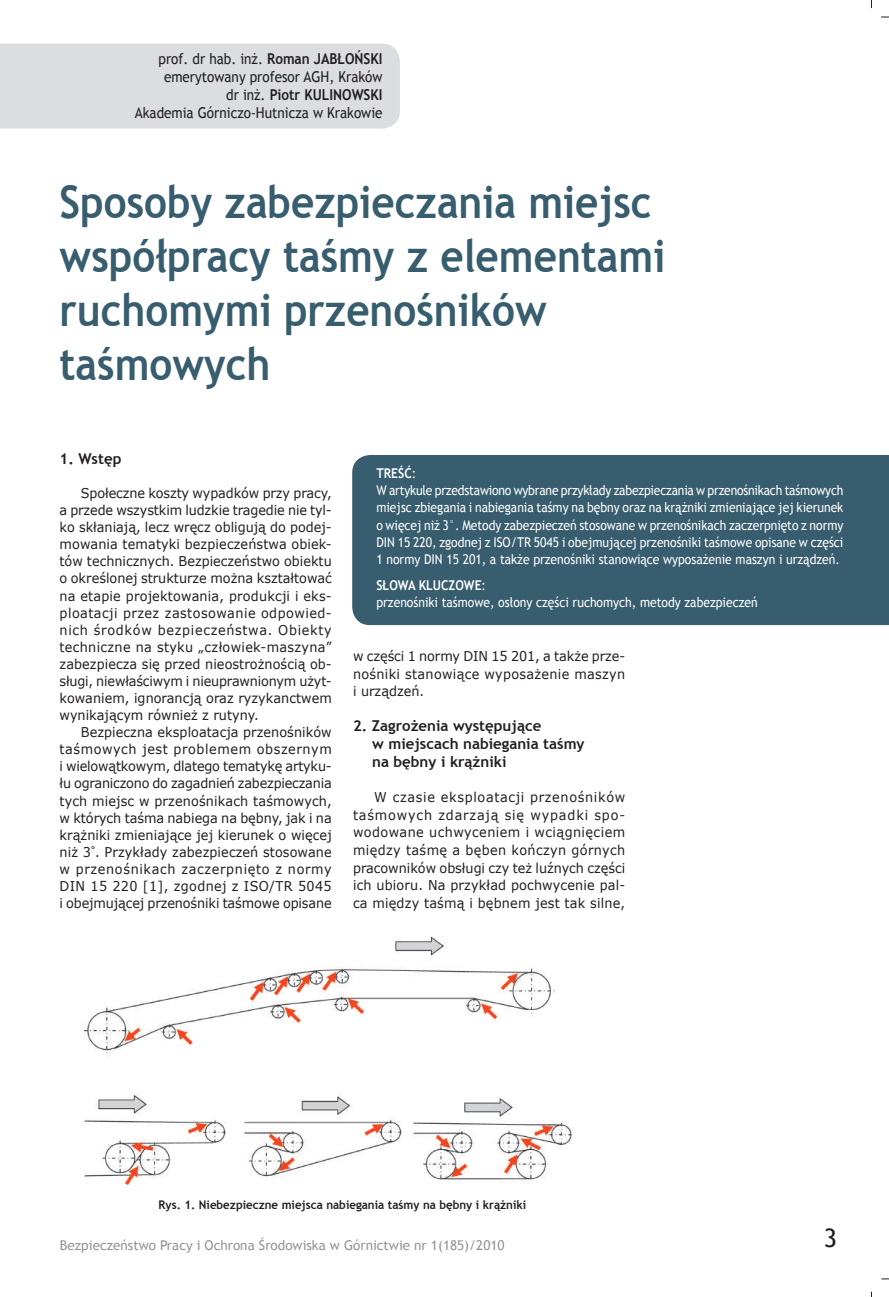
<style>
.page{position:relative;width:889px;height:1297px;background:#fff}
.page>*{position:absolute;margin:0;border:0;box-sizing:border-box;transform-origin:0 0}
.t1{font:700 45px/54px "Trebuchet MS";color:#375d6e;scale:.9 1}
.t2{font:25.5px "Trebuchet MS";color:#231f20}
.t3{font:15px/18px "Trebuchet MS";color:#231f20;text-align:right;scale:.9 1}
.t4{font:700 15px/17.7px "Trebuchet MS";color:#231f20}
.t5{font:13.5px/17.1px "Verdana";color:#231f20;text-align:justify;scale:.95 1}
.t6{font:13.5px/17.2px "Trebuchet MS";color:#fff;scale:.9 1}
.t7{font:13.5px "Trebuchet MS";color:#939598}
.t8{font:700 13.5px "Trebuchet MS";color:#fff;scale:.9 1}
.t9{font:700 12px "Trebuchet MS";color:#231f20;scale:.96 1}
.s1{font-weight:700}
</style>
<div class="page">
<div style="left:0;top:44px;width:400px;height:85px;background:#dcdddf"></div>
<div style="left:352px;top:455px;width:537px;height:170px;background:#375d6e"></div>
<img style="left:83px;top:936px;width:489px;height:250px">
<p class="t3" style="left:135px;top:50px;width:277px">prof. dr hab. inż. <span class="s1">Roman JABŁOŃSKI </span>emerytowany profesor AGH, Kraków<br>dr inż. <span class="s1">Piotr KULINOWSKI<br></span>Akademia Górniczo-Hutnicza w Krakowie</p>
<h1 class="t1" style="left:60px;top:175px;width:674px">Sposoby zabezpieczania miejsc współpracy taśmy z elementami ruchomymi przenośników taśmowych</h1>
<p class="t4" style="left:60px;top:450px;width:63px">1. Wstęp</p>
<p class="t5" style="left:60px;top:485px;width:288px;text-indent:21px">Społeczne koszty wypadków przy pracy, a przede wszystkim ludzkie tragedie nie tyl&shy;ko skłaniają, lecz wręcz obligują do podej&shy;mowania tematyki bezpieczeństwa obiek&shy;tów technicznych. Bezpieczeństwo obiektu o określonej strukturze można kształtować na etapie projektowania, produkcji i eks&shy;ploatacji przez zastosowanie odpowied&shy;nich środków bezpieczeństwa. Obiekty techniczne na styku „człowiek-maszyna” zabezpiecza się przed nieostrożnością ob&shy;sługi, niewłaściwym i nieuprawnionym użyt&shy;kowaniem, ignorancją oraz ryzykanctwem wynikającym również z rutyny.</p>
<p class="t5" style="left:60px;top:724px;width:288px;text-indent:21px">Bezpieczna eksploatacja przenośników taśmowych jest problemem obszernym i wielowątkowym, dlatego tematykę artyku&shy;łu ograniczono do zagadnień zabezpieczania tych miejsc w przenośnikach taśmowych, w których taśma nabiega na bębny, jak i na krążniki zmieniające jej kierunek o więcej niż 3<sup>°</sup>. Przykłady zabezpieczeń stosowane w przenośnikach zaczerpnięto z normy DIN 15 220 [1], zgodnej z ISO/TR 5045 i obejmującej przenośniki taśmowe opisane</p>
<p class="t6" style="left:376px;top:465px;width:520px"><span class="s1">TREŚĆ</span>:<br>W artykule przedstawiono wybrane przykłady zabezpieczania w przenośnikach taśmowych miejsc zbiegania i nabiegania taśmy na bębny oraz na krążniki zmieniające jej kierunek o więcej niż 3°. Metody zabezpieczeń stosowane w przenośnikach zaczerpnięto z normy DIN 15 220, zgodnej z ISO/TR 5045 i obejmującej przenośniki taśmowe opisane w części 1 normy DIN 15 201, a także przenośniki stanowiące wyposażenie maszyn i urządzeń.</p>
<p class="t8" style="left:376px;top:577px;width:18px">Słowa</p>
<p class="t8" style="left:419px;top:577px;width:52px">klu czowe</p>
<p class="t6" style="left:376px;top:577px;width:425px;text-indent:105px">:<br>przenośniki taśmowe, osłony części ruchomych, metody zabezpieczeń</p>
<p class="t5" style="left:353px;top:647px;width:288px;line-height:17.7px">w części 1 normy DIN 15 201, a także prze&shy;nośniki stanowiące wyposażenie maszyn i urządzeń.</p>
<p class="t4" style="left:372px;top:717px;width:214px;text-indent:-19px">2. Zagrożenia występujące<br>w miejscach nabiegania taśmy na bębny i krążniki</p>
<p class="t5" style="left:353px;top:788px;width:288px;line-height:17.7px;text-indent:21px">W czasie eksploatacji przenośników taśmowych zdarzają się wypadki spo&shy;wodowane uchwyceniem i wciągnięciem między taśmę a bęben kończyn górnych pracowników obsługi czy też luźnych części ich ubioru. Na przykład pochwycenie pal&shy;ca między taśmą i bębnem jest tak silne,</p>
<p class="t9" style="left:159px;top:1197px;width:384px">Rys. 1. Niebezpieczne miejsca nabiegania taśmy na bębny i krążniki</p>
<p class="t7" style="left:60px;top:1237px;width:446px">Bezpieczeństwo Pracy i Ochrona Środowiska w Górnictwie nr 1(185)/2010</p>
<h2 class="t2" style="left:824px;top:1223px;width:15px">3</h2>
</div>
